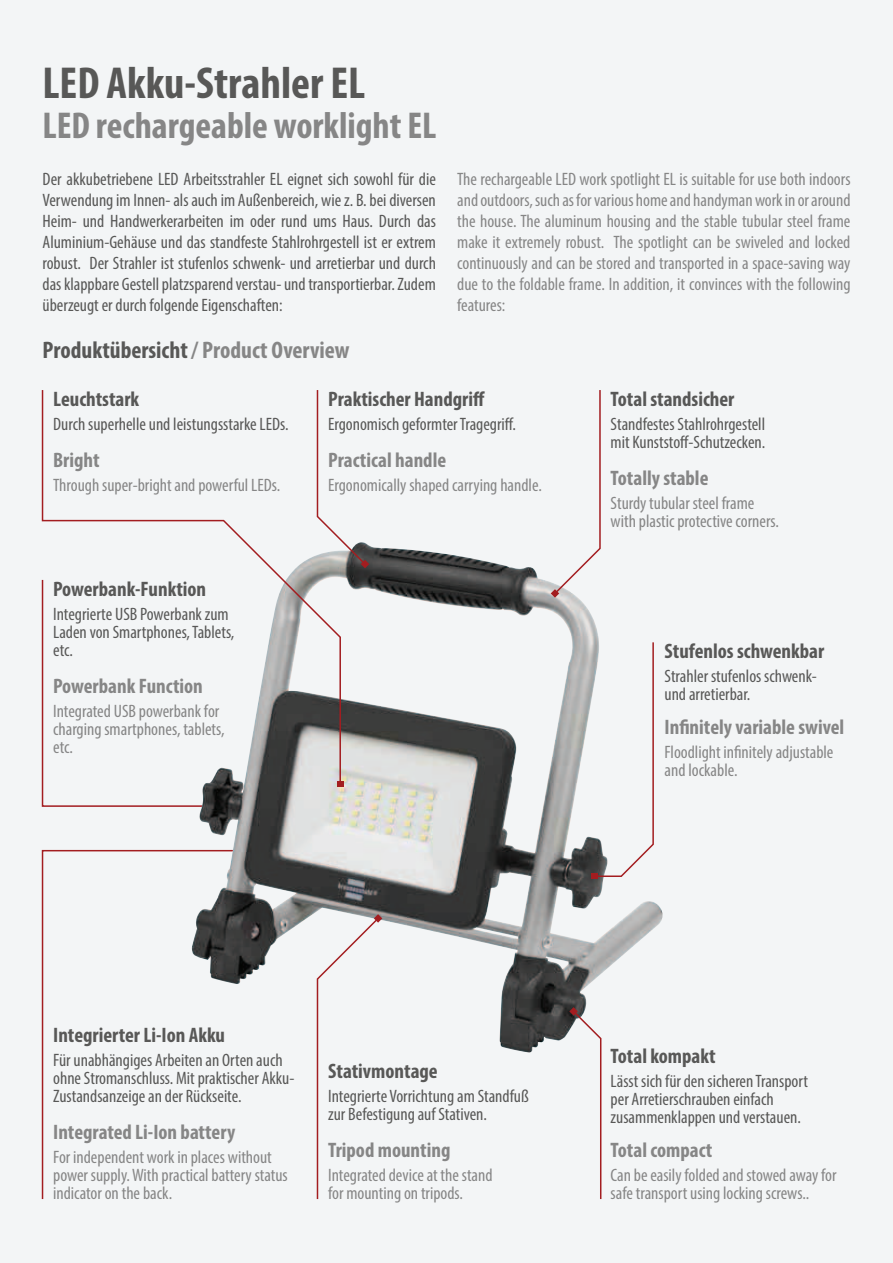
<style>
.page{position:relative;width:893px;height:1263px;background:#f3f5f6}
.page>*{position:absolute;margin:0;border:0;box-sizing:border-box;transform-origin:0 0}
.t1{font:700 condensed 45px "Myriad Pro";color:#585857}
.t2{font:700 condensed 37.5px "Myriad Pro";color:#868686}
.t3{font:700 condensed 24px "Myriad Pro";color:#585857}
.t4{font:700 condensed 21px "Myriad Pro";color:#585857}
.t5{font:700 condensed 21px "Myriad Pro";color:#868686}
.t6{font:condensed 18px/18px "Myriad Pro";color:#585857}
.t7{font:condensed 18px/18px "Myriad Pro";color:#868686}
.s1{color:#868686}
</style>
<div class="page">
<svg style="left:41px;top:785px;width:151px;height:22px"></svg>
<svg style="left:41px;top:849px;width:151px;height:351px"></svg>
<img style="left:192px;top:545px;width:471px;height:508px">
<svg style="left:569px;top:1007px;width:33px;height:193px"></svg>
<svg style="left:592px;top:641px;width:63px;height:238px"></svg>
<svg style="left:41px;top:390px;width:301px;height:395px"></svg>
<svg style="left:337px;top:781px;width:6px;height:6px"></svg>
<svg style="left:316px;top:390px;width:53px;height:178px"></svg>
<svg style="left:551px;top:390px;width:50px;height:208px"></svg>
<svg style="left:316px;top:914px;width:66px;height:286px"></svg>
<h1 class="t1" style="left:43px;top:65px;width:324px">LED Akku-Strahler EL</h1>
<h2 class="t2" style="left:43px;top:111px;width:395px">LED rechargeable worklight EL</h2>
<p class="t6" style="left:43px;top:170px;width:395px;line-height:21px;text-align:justify">Der akkubetriebene LED Arbeitsstrahler EL eignet sich sowohl für die Verwendung im Innen- als auch im Außenbereich, wie z. B. bei diversen Heim- und Handwerkerarbeiten im oder rund ums Haus. Durch das Aluminium-Gehäuse und das standfeste Stahlrohrgestell ist er extrem robust. Der Strahler ist stufenlos schwenk- und arretierbar und durch das klappbare Gestell platzsparend verstau- und transportierbar. Zudem überzeugt er durch folgende Eigenschaften:</p>
<p class="t7" style="left:457px;top:170px;width:395px;line-height:21px;text-align:justify">The rechargeable LED work spotlight EL is suitable for use both indoors and outdoors, such as for various home and handyman work in or around the house. The aluminum housing and the stable tubular steel frame make it extremely robust. The spotlight can be swiveled and locked continuously and can be stored and transported in a space-saving way due to the foldable frame. In addition, it convinces with the following features:</p>
<h3 class="t3" style="left:43px;top:341px;width:309px">Produktübersicht <span class="s1">/ Product Overview</span></h3>
<p class="t4" style="left:53px;top:391px;width:88px">Leuchtstark</p>
<p class="t6" style="left:53px;top:416px;width:237px">Durch superhelle und leistungsstarke LEDs.</p>
<p class="t5" style="left:53px;top:452px;width:48px">Bright</p>
<p class="t7" style="left:53px;top:477px;width:229px">Through super-bright and powerful LEDs.</p>
<p class="t4" style="left:53px;top:581px;width:155px">Powerbank-Funktion</p>
<p class="t6" style="left:53px;top:606px;width:183px">Integrierte USB Powerbank zum<br>Laden von Smartphones, Tablets, etc.</p>
<p class="t5" style="left:53px;top:678px;width:151px">Powerbank Function</p>
<p class="t7" style="left:53px;top:703px;width:173px">Integrated USB powerbank for charging smartphones, tablets, etc.</p>
<p class="t4" style="left:328px;top:391px;width:158px">Praktischer Handgriff</p>
<p class="t6" style="left:328px;top:416px;width:189px">Ergonomisch geformter Tragegriff.</p>
<p class="t5" style="left:328px;top:452px;width:120px">Practical handle</p>
<p class="t7" style="left:328px;top:477px;width:215px">Ergonomically shaped carrying handle.</p>
<p class="t4" style="left:611px;top:391px;width:125px">Total standsicher</p>
<p class="t6" style="left:611px;top:416px;width:156px">Standfestes Stahlrohrgestell mit Kunststoff-Schutzecken.</p>
<p class="t5" style="left:611px;top:470px;width:99px">Totally stable</p>
<p class="t7" style="left:611px;top:495px;width:170px">Sturdy tubular steel frame with plastic protective corners.</p>
<p class="t4" style="left:664px;top:643px;width:161px">Stufenlos schwenkbar</p>
<p class="t6" style="left:664px;top:668px;width:154px">Strahler stufenlos schwenk&shy;und arretierbar.</p>
<p class="t5" style="left:664px;top:719px;width:181px">Infinitely variable swivel</p>
<p class="t7" style="left:664px;top:744px;width:170px">Floodlight infinitely adjustable and lockable.</p>
<p class="t4" style="left:53px;top:1027px;width:173px">Integrierter Li-Ion Akku</p>
<p class="t6" style="left:53px;top:1052px;width:243px">Für unabhängiges Arbeiten an Orten auch ohne Stromanschluss. Mit praktischer Akku-<br>Zustandsanzeige an der Rückseite.</p>
<p class="t5" style="left:53px;top:1124px;width:184px">Integrated Li-Ion battery</p>
<p class="t7" style="left:53px;top:1149px;width:236px">For independent work in places without power supply. With practical battery status indicator on the back.</p>
<p class="t5" style="left:328px;top:1142px;width:124px">Tripod mounting</p>
<p class="t4" style="left:328px;top:1063px;width:111px">Stativmontage</p>
<p class="t6" style="left:328px;top:1088px;width:202px">Integrierte Vorrichtung am Standfuß zur Befestigung auf Stativen.</p>
<p class="t7" style="left:328px;top:1167px;width:166px">Integrated device at the stand for mounting on tripods.</p>
<p class="t4" style="left:611px;top:1048px;width:107px">Total kompakt</p>
<p class="t6" style="left:611px;top:1073px;width:199px">Lässt sich für den sicheren Transport per Arretierschrauben einfach zusammenklappen und verstauen.</p>
<p class="t5" style="left:611px;top:1142px;width:103px">Total compact</p>
<p class="t7" style="left:611px;top:1167px;width:227px">Can be easily folded and stowed away for safe transport using locking screws..</p>
</div>
